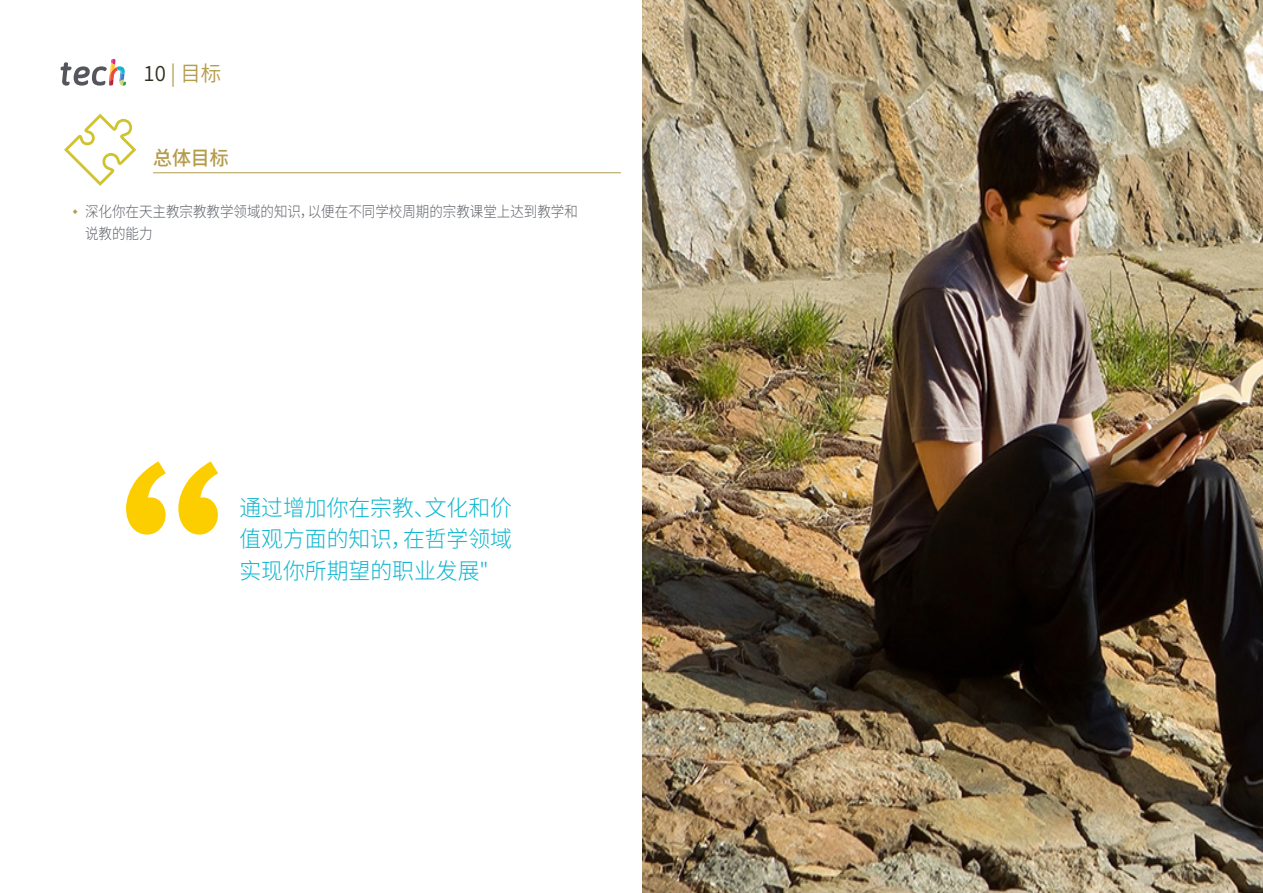
<style>
.page{position:relative;width:1263px;height:893px;background:#fff}
.page>*{position:absolute;margin:0;border:0;box-sizing:border-box;transform-origin:0 0}
.t1{font:300 22.5px/31.5px "Source Han Sans CN";color:#0fb6cf;text-align:justify}
.t2{font:21px "Source Han Sans CN";color:#b49c4b}
.t3{font:500 19.5px "Source Han Sans CN";color:#b49c4b}
.t4{font:300 15px/22.5px "Source Han Sans CN";color:#61646a;scale:.9 1}
.s1{color:#312e20}
</style>
<div class="page">
<hr style="left:153px;top:172px;width:468px;height:1px;background:#b49c4b">
<svg style="left:64px;top:114px;width:72px;height:72px"></svg>
<img style="left:642px;top:0;width:621px;height:893px">
<svg style="left:126px;top:461px;width:92px;height:74px"></svg>
<svg style="left:61px;top:59px;width:65px;height:27px"></svg>
<h2 class="t2" style="left:144px;top:61px;width:79px"><span class="s1">10</span> | 目标</h2>
<h3 class="t3" style="left:153px;top:147px;width:77px">总体目标</h3>
<p class="t4" style="left:85px;top:200px;width:549px">深化你在天主教宗教教学领域的知识，以便在不同学校周期的宗教课堂上达到教学和说教的能力</p>
<h1 class="t1" style="left:239px;top:492px;width:274px">通过增加你在宗教、文化和价值观方面的知识，在哲学领域实现你所期望的职业发展"</h1>
</div>
